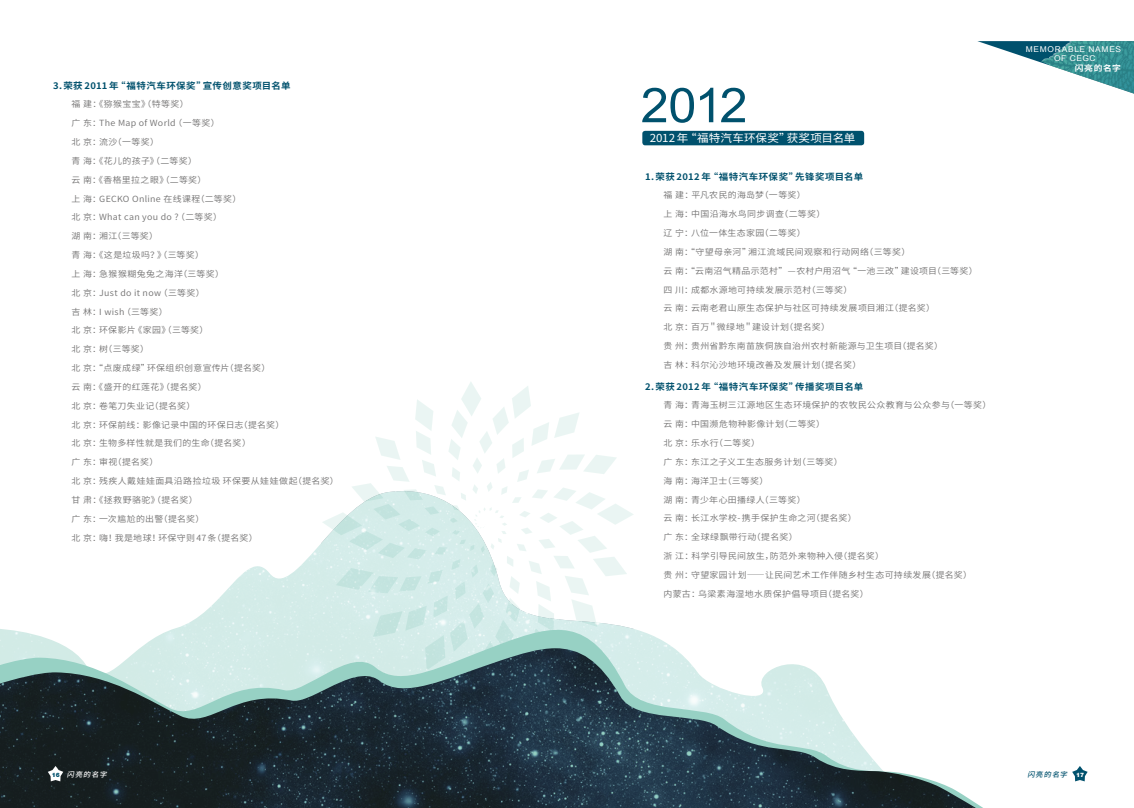
<style>
.page{position:relative;width:1134px;height:808px;background:#fff}
.page>*{position:absolute;margin:0;border:0;box-sizing:border-box;transform-origin:0 0}
.t1{font:48px "Arial";color:#00516d;scale:1.05 1}
.t2{font:11px "Source Han Sans CN";letter-spacing:.015em;color:#fff;scale:1.05 1}
.t3{font:700 9px "Source Han Sans CN";letter-spacing:.045em;color:#00516d;scale:1.05 1}
.t4{font:8.5px "Source Han Sans CN";letter-spacing:.04em;color:#727171;scale:1.05 1}
.t5{font:8.5px "Source Han Sans CN";letter-spacing:.02em;color:#727171;scale:1.05 1}
.t6{font:8px/9px "Arial";letter-spacing:.08em;color:#fff;text-align:center;scale:1.05 1}
.t7{font:700 8px "Source Han Sans CN";letter-spacing:.07em;color:#fff;scale:1.1 1}
.t8{font:italic 500 7px "Source Han Sans CN";color:#00516d;scale:1.05 1}
.t9{font:italic 500 7px "Source Han Sans CN";color:#fff;scale:1.05 1}
.s1{font-family:"Helvetica Neue LT Pro";font-weight:900;font-style:normal;font-size:6px;color:#00516d}
.s2{font-family:"Helvetica Neue LT Pro";font-weight:900;font-style:normal;font-size:6px;color:#fff}
</style>
<div class="page">
<svg style="left:1072px;top:766px;width:16px;height:15px"></svg>
<svg style="left:977px;top:41px;width:64px;height:22px"></svg>
<img style="left:1041px;top:41px;width:93px;height:53px">
<div style="left:642px;top:131px;width:222px;height:14px;background:#00516d;border-radius:3px"></div>
<img style="left:200px;top:542px;width:122px;height:74px">
<svg style="left:322px;top:382px;width:311px;height:234px"></svg>
<svg style="left:0;top:616px;width:653px;height:20px;fill:#d6edeb"></svg>
<svg style="left:0;top:636px;width:983px;height:172px"></svg>
<img style="left:0;top:648px;width:976px;height:160px">
<svg style="left:48px;top:766px;width:15px;height:15px"></svg>
<p class="t3" style="left:53px;top:81px;width:227px">3.荣获 2011 年“福特汽车环保奖”宣传创意奖项目名单</p>
<p class="t4" style="left:72px;top:99px;width:113px">福 建：《猕猴宝宝》（特等奖）</p>
<p class="t4" style="left:72px;top:118px;width:143px">广 东：The Map of World（一等奖）</p>
<p class="t4" style="left:72px;top:137px;width:85px">北 京：流沙（一等奖）</p>
<p class="t4" style="left:72px;top:156px;width:121px">青 海：《花儿的孩子》（二等奖）</p>
<p class="t4" style="left:72px;top:175px;width:130px">云 南：《香格里拉之眼》（二等奖）</p>
<p class="t4" style="left:72px;top:194px;width:163px">上 海：GECKO Online 在线课程（二等奖）</p>
<p class="t4" style="left:72px;top:212px;width:145px">北 京：What can you do ?（二等奖）</p>
<p class="t4" style="left:72px;top:231px;width:84px">湖 南：湘江（三等奖）</p>
<p class="t4" style="left:72px;top:250px;width:128px">青 海：《这是垃圾吗？》（三等奖）</p>
<p class="t4" style="left:72px;top:269px;width:147px">上 海：急猴猴糊兔兔之海洋（三等奖）</p>
<p class="t4" style="left:72px;top:288px;width:128px">北 京：Just do it now（三等奖）</p>
<p class="t4" style="left:72px;top:307px;width:93px">吉 林：I wish（三等奖）</p>
<p class="t4" style="left:72px;top:325px;width:132px">北 京：环保影片《家园》（三等奖）</p>
<p class="t4" style="left:72px;top:344px;width:75px">北 京：树（三等奖）</p>
<p class="t4" style="left:72px;top:363px;width:191px">北 京：“点废成绿”环保组织创意宣传片（提名奖）</p>
<p class="t4" style="left:72px;top:382px;width:130px">云 南：《盛开的红莲花》（提名奖）</p>
<p class="t4" style="left:72px;top:401px;width:119px">北 京：卷笔刀失业记（提名奖）</p>
<p class="t4" style="left:72px;top:420px;width:204px">北 京：环保前线：影像记录中国的环保日志（提名奖）</p>
<p class="t4" style="left:72px;top:438px;width:172px">北 京：生物多样性就是我们的生命（提名奖）</p>
<p class="t4" style="left:72px;top:457px;width:84px">广 东：审视（提名奖）</p>
<p class="t4" style="left:72px;top:476px;width:256px">北 京：残疾人戴娃娃面具沿路捡垃圾 环保要从娃娃做起（提名奖）</p>
<p class="t4" style="left:72px;top:495px;width:122px">甘 肃：《拯救野骆驼》（提名奖）</p>
<p class="t5" style="left:72px;top:514px;width:128px">广 东：一次尴尬的出警（提名奖）</p>
<p class="t5" style="left:72px;top:533px;width:179px">北 京：嗨！我是地球！环保守则 47 条（提名奖）</p>
<p class="t9" style="left:52px;top:770px;width:57px"><span class="s1">1 6</span> 闪亮的名字</p>
<h1 class="t1" style="left:641px;top:74px;width:103px">2012</h1>
<p class="t2" style="left:650px;top:132px;width:197px">2012 年“福特汽车环保奖”获奖项目名单</p>
<p class="t3" style="left:645px;top:172px;width:209px">1.荣获 2012 年“福特汽车环保奖”先锋奖项目名单</p>
<p class="t4" style="left:664px;top:190px;width:137px">福 建：平凡农民的海岛梦（一等奖）</p>
<p class="t4" style="left:664px;top:209px;width:156px">上 海：中国沿海水鸟同步调查（二等奖）</p>
<p class="t4" style="left:664px;top:228px;width:137px">辽 宁：八位一体生态家园（二等奖）</p>
<p class="t4" style="left:664px;top:247px;width:236px">湖 南：“守望母亲河”湘江流域民间观察和行动网络（三等奖）</p>
<p class="t4" style="left:664px;top:266px;width:301px">云 南：“云南沼气精品示范村”—农村户用沼气“一池三改”建设项目（三等奖）</p>
<p class="t4" style="left:664px;top:285px;width:181px">四 川：成都水源地可持续发展示范村（三等奖）</p>
<p class="t4" style="left:664px;top:303px;width:260px">云 南：云南老君山原生态保护与社区可持续发展项目湘江（提名奖）</p>
<p class="t4" style="left:664px;top:322px;width:160px">北 京：百万＂微绿地＂建设计划（提名奖）</p>
<p class="t4" style="left:664px;top:341px;width:268px">贵 州：贵州省黔东南苗族侗族自治州农村新能源与卫生项目（提名奖）</p>
<p class="t4" style="left:664px;top:360px;width:190px">吉 林：科尔沁沙地环境改善及发展计划（提名奖）</p>
<p class="t3" style="left:645px;top:382px;width:209px">2.荣获 2012 年“福特汽车环保奖”传播奖项目名单</p>
<p class="t4" style="left:664px;top:400px;width:314px">青 海：青海玉树三江源地区生态环境保护的农牧民公众教育与公众参与（一等奖）</p>
<p class="t4" style="left:664px;top:419px;width:155px">云 南：中国濒危物种影像计划（二等奖）</p>
<p class="t4" style="left:664px;top:438px;width:93px">北 京：乐水行（二等奖）</p>
<p class="t4" style="left:664px;top:457px;width:172px">广 东：东江之子义工生态服务计划（三等奖）</p>
<p class="t4" style="left:664px;top:476px;width:101px">海 南：海洋卫士（三等奖）</p>
<p class="t4" style="left:664px;top:495px;width:137px">湖 南：青少年心田播绿人（三等奖）</p>
<p class="t4" style="left:664px;top:513px;width:185px">云 南：长江水学校-携手保护生命之河（提名奖）</p>
<p class="t4" style="left:664px;top:532px;width:129px">广 东：全球绿飘带行动（提名奖）</p>
<p class="t4" style="left:664px;top:551px;width:212px">浙 江：科学引导民间放生，防范外来物种入侵（提名奖）</p>
<p class="t4" style="left:664px;top:570px;width:295px">贵 州：守望家园计划——让民间艺术工作伴随乡村生态可持续发展（提名奖）</p>
<p class="t4" style="left:664px;top:589px;width:197px">内蒙古：乌梁素海湿地水质保护倡导项目（提名奖）</p>
<p class="t6" style="left:1026px;top:45px;width:92px">MEMORABLE NAMES<br>OF CEGC</p>
<p class="t7" style="left:1075px;top:64px;width:43px">闪亮的名字</p>
<p class="t8" style="left:1027px;top:770px;width:55px">闪亮的名字 <span class="s2">1 7</span></p>
</div>
